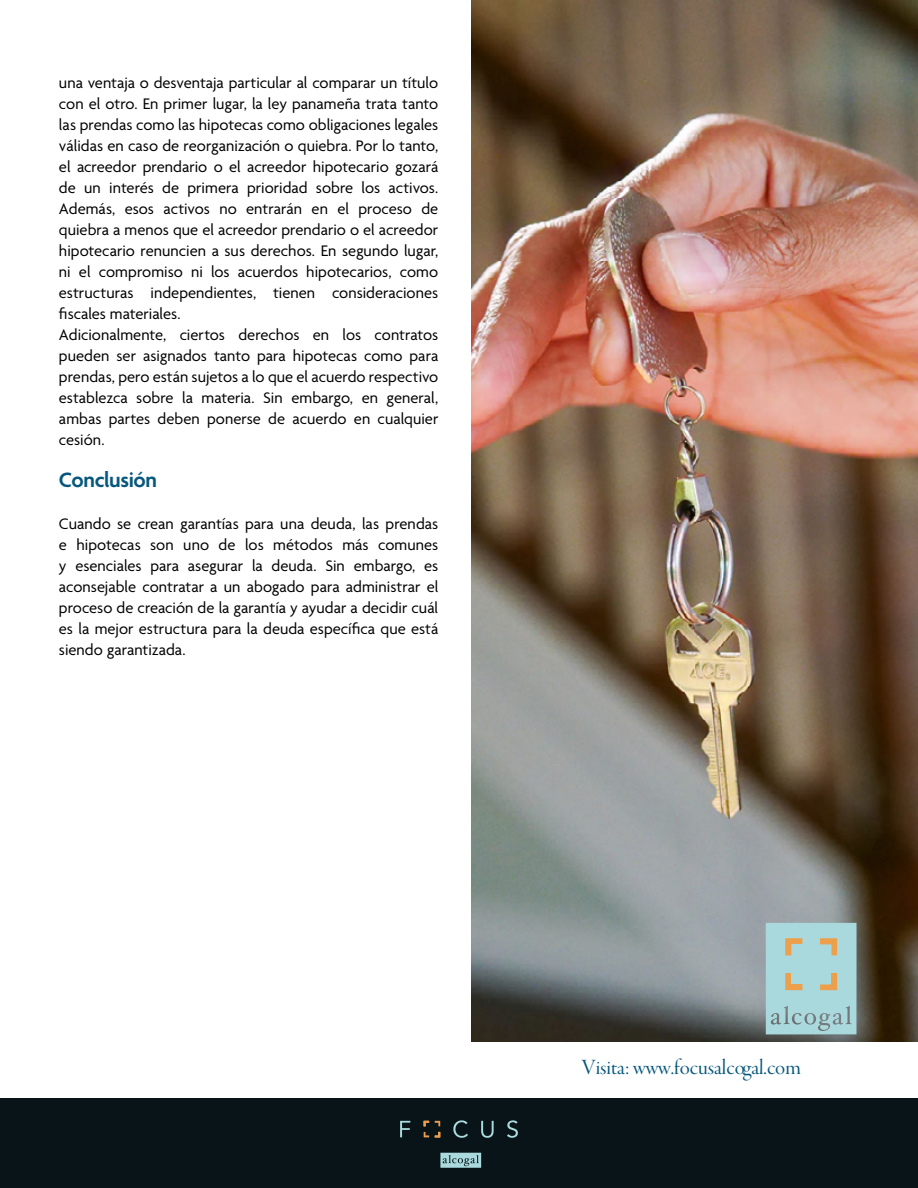
<style>
.page{position:relative;width:918px;height:1188px;background:#fff}
.page>*{position:absolute;margin:0;border:0;box-sizing:border-box;transform-origin:0 0}
.t1{font:22.5px "Garamond Premr Pro Disp";color:#06577d}
.t2{font:600 22.5px "Agenda";letter-spacing:-.02em;color:#06577d}
.t3{font:16.5px/21px "Agenda";color:#000}
</style>
<div class="page">
<div style="left:0;top:1099px;width:918px;height:89px;background:#081418"></div>
<svg style="left:440px;top:1153px;width:41px;height:15px"></svg>
<svg style="left:400px;top:1121px;width:10px;height:16px"></svg>
<svg style="left:453px;top:1120px;width:15px;height:18px"></svg>
<svg style="left:481px;top:1121px;width:13px;height:17px"></svg>
<svg style="left:507px;top:1120px;width:11px;height:18px"></svg>
<svg style="left:424px;top:1121px;width:5px;height:5px"></svg>
<svg style="left:435px;top:1132px;width:5px;height:5px"></svg>
<svg style="left:424px;top:1132px;width:5px;height:5px"></svg>
<svg style="left:435px;top:1121px;width:5px;height:5px"></svg>
<img style="left:472px;top:0;width:446px;height:1041px">
<svg style="left:766px;top:923px;width:90px;height:111px"></svg>
<p class="t3" style="left:59px;top:74px;width:381px">una ventaja o desventaja particular al comparar un título con el otro. En primer lugar, la ley panameña trata tanto las prendas como las hipotecas como obligaciones legales válidas en caso de reorganización o quiebra. Por lo tanto, el acreedor prendario o el acreedor hipotecario gozará de un interés de primera prioridad sobre los activos.<br>Además, esos activos no entrarán en el proceso de quiebra a menos que el acreedor prendario o el acreedor hipotecario renuncien a sus derechos. En segundo lugar, ni el compromiso ni los acuerdos hipotecarios, como estructuras independientes, tienen consideraciones fiscales materiales.<br>Adicionalmente, ciertos derechos en los contratos pueden ser asignados tanto para hipotecas como para prendas, pero están sujetos a lo que el acuerdo respectivo establezca sobre la materia. Sin embargo, en general, ambas partes deben ponerse de acuerdo en cualquier cesión.</p>
<h1 class="t2" style="left:59px;top:468px;width:100px">Conclusión</h1>
<p class="t3" style="left:59px;top:515px;width:381px;text-align:justify">Cuando se crean garantías para una deuda, las prendas e hipotecas son uno de los métodos más comunes y esenciales para asegurar la deuda. Sin embargo, es aconsejable contratar a un abogado para administrar el proceso de creación de la garantía y ayudar a decidir cuál es la mejor estructura para la deuda específica que está siendo garantizada.</p>
<h1 class="t1" style="left:582px;top:1055px;width:220px">Visita: www.focusalcogal.com</h1>
</div>
